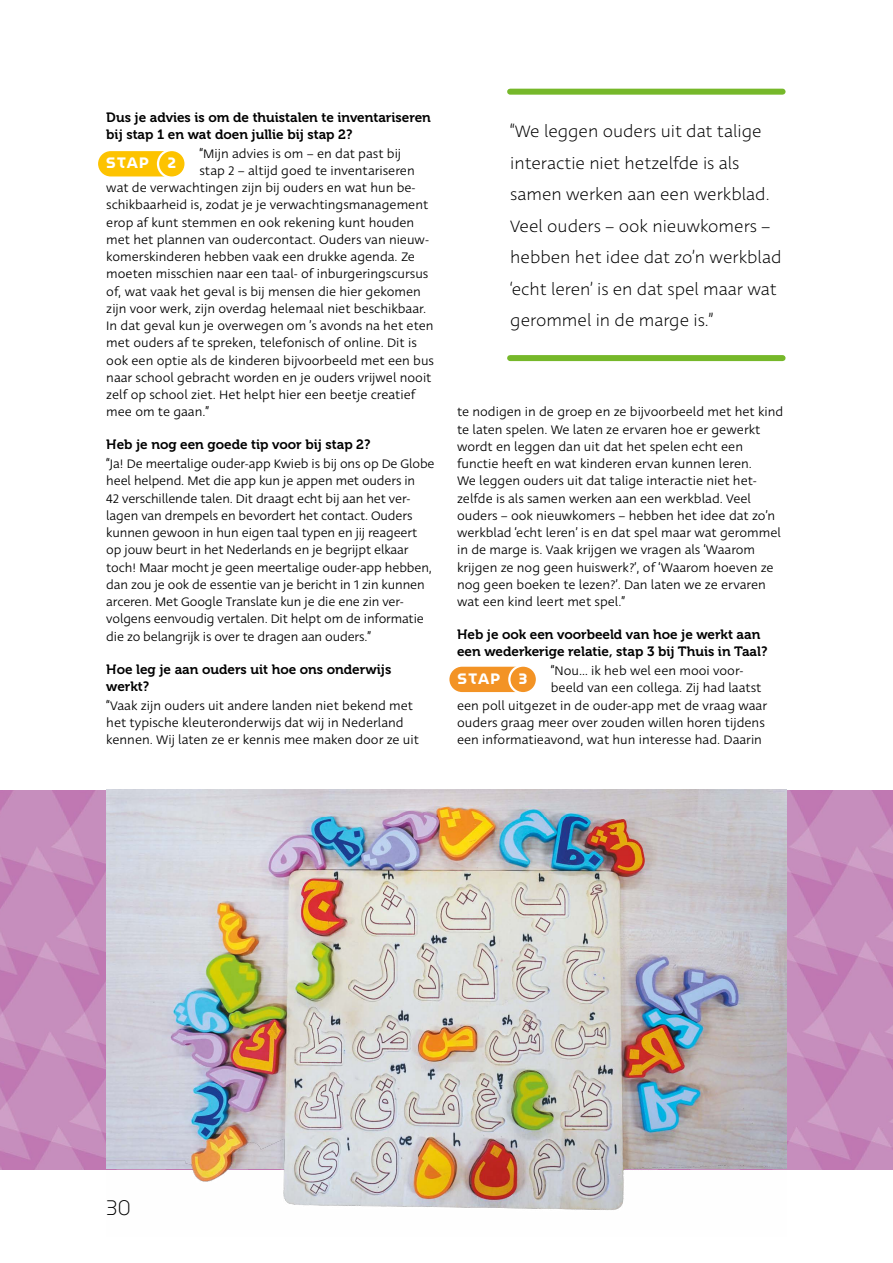
<style>
.page{position:relative;width:893px;height:1263px;background:#fff}
.page>*{position:absolute;margin:0;border:0;box-sizing:border-box;transform-origin:0 0}
.t1{font:200 21px "Museo Moderno";color:#000}
.t2{font:300 18px/31.5px "Deva Ideal";color:#000}
.t3{font:700 15px "Museo Moderno";letter-spacing:.085em;color:#fff}
.t4{font:13.5px/17.2px "Deva Ideal";color:#000}
.t5{font:13.5px/17.2px "Museo 700";color:#000}
</style>
<div class="page">
<img style="left:0;top:790px;width:893px;height:379px">
<div style="left:510px;top:89px;width:273px;height:6px;background:#76b82a"></div>
<div style="left:510px;top:355px;width:273px;height:6px;background:#76b82a"></div>
<div style="left:448px;top:665px;width:89px;height:28px;background:#f39325;border-radius:14px"></div>
<div style="left:447px;top:664px;width:91px;height:30px;border:2px solid #fff;border-radius:14px"></div>
<div style="left:509px;top:665px;width:28px;height:28px;background:#f39325;border-radius:50%"></div>
<div style="left:508px;top:664px;width:30px;height:30px;border:2px solid #fff;border-radius:50%"></div>
<img style="left:106px;top:790px;width:681px;height:27px">
<img style="left:106px;top:817px;width:681px;height:393px">
<div style="left:97px;top:150px;width:89px;height:28px;background:#fdc300;border-radius:14px"></div>
<div style="left:96px;top:149px;width:91px;height:30px;border:2px solid #fff;border-radius:14px"></div>
<div style="left:158px;top:150px;width:28px;height:28px;background:#fdc300;border-radius:50%"></div>
<div style="left:157px;top:149px;width:30px;height:30px;border:2px solid #fff;border-radius:50%"></div>
<p class="t5" style="left:106px;top:108px;width:326px">Dus je advies is om de thuistalen te inventariseren bij stap 1 en wat doen jullie bij stap 2?</p>
<p class="t4" style="left:199px;top:145px;width:203px">“Mijn advies is om – en dat past bij</p>
<p class="t4" style="left:199px;top:162px;width:217px">stap 2 – altijd goed te inventariseren</p>
<p class="t4" style="left:106px;top:179px;width:311px">wat de verwachtingen zijn bij ouders en wat hun be-</p>
<p class="t4" style="left:106px;top:197px;width:323px">schikbaarheid is, zodat je je verwachtingsmanagement</p>
<p class="t4" style="left:106px;top:214px;width:309px">erop af kunt stemmen en ook rekening kunt houden</p>
<p class="t4" style="left:106px;top:231px;width:324px">met het plannen van oudercontact. Ouders van nieuw-</p>
<p class="t4" style="left:106px;top:248px;width:310px">komerskinderen hebben vaak een drukke agenda. Ze</p>
<p class="t4" style="left:106px;top:266px;width:324px">moeten misschien naar een taal- of inburgeringscursus</p>
<p class="t4" style="left:106px;top:283px;width:316px">of, wat vaak het geval is bij mensen die hier gekomen</p>
<p class="t4" style="left:106px;top:300px;width:321px">zijn voor werk, zijn overdag helemaal niet beschikbaar.</p>
<p class="t4" style="left:106px;top:317px;width:329px">In dat geval kun je overwegen om ’s avonds na het eten</p>
<p class="t4" style="left:106px;top:335px;width:312px">met ouders af te spreken, telefonisch of online. Dit is</p>
<p class="t4" style="left:106px;top:352px;width:329px">ook een optie als de kinderen bijvoorbeeld met een bus</p>
<p class="t4" style="left:106px;top:369px;width:327px">naar school gebracht worden en je ouders vrijwel nooit</p>
<p class="t4" style="left:106px;top:386px;width:311px">zelf op school ziet. Het helpt hier een beetje creatief</p>
<p class="t4" style="left:106px;top:404px;width:104px">mee om te gaan.”</p>
<p class="t5" style="left:106px;top:436px;width:266px">Heb je nog een goede tip voor bij stap 2?</p>
<p class="t4" style="left:106px;top:455px;width:330px">“Ja! De meertalige ouder-app Kwieb is bij ons op De Globe heel helpend. Met die app kun je appen met ouders in<br>42 verschillende talen. Dit draagt echt bij aan het ver&shy;lagen van drempels en bevordert het contact. Ouders kunnen gewoon in hun eigen taal typen en jij reageert op jouw beurt in het Nederlands en je begrijpt elkaar toch! Maar mocht je geen meertalige ouder-app hebben, dan zou je ook de essentie van je bericht in 1 zin kunnen arceren. Met Google Translate kun je die ene zin ver&shy;volgens eenvoudig vertalen. Dit helpt om de informatie die zo belangrijk is over te dragen aan ouders.”</p>
<p class="t5" style="left:106px;top:660px;width:286px">Hoe leg je aan ouders uit hoe ons onderwijs werkt?</p>
<p class="t4" style="left:106px;top:697px;width:314px">“Vaak zijn ouders uit andere landen niet bekend met het typische kleuteronderwijs dat wij in Nederland kennen. Wij laten ze er kennis mee maken door ze uit</p>
<p class="t3" style="left:106px;top:152px;width:71px">STAP 2</p>
<h2 class="t2" style="left:510px;top:116px;width:273px">“We leggen ouders uit dat talige interactie niet hetzelfde is als samen werken aan een werkblad.<br>Veel ouders – ook nieuwkomers – hebben het idee dat zo’n werkblad ‘echt leren’ is en dat spel maar wat gerommel in de marge is.”</h2>
<p class="t4" style="left:457px;top:404px;width:328px">te nodigen in de groep en ze bijvoorbeeld met het kind te laten spelen. We laten ze ervaren hoe er gewerkt wordt en leggen dan uit dat het spelen echt een functie heeft en wat kinderen ervan kunnen leren.<br>We leggen ouders uit dat talige interactie niet het&shy;zelfde is als samen werken aan een werkblad. Veel ouders – ook nieuwkomers – hebben het idee dat zo’n werkblad ‘echt leren’ is en dat spel maar wat gerommel in de marge is. Vaak krijgen we vragen als ‘Waarom krijgen ze nog geen huiswerk?’, of ‘Waarom hoeven ze nog geen boeken te lezen?’. Dan laten we ze ervaren wat een kind leert met spel.”</p>
<p class="t5" style="left:457px;top:626px;width:312px">Heb je ook een voorbeeld van hoe je werkt aan een wederkerige relatie, stap 3 bij Thuis in Taal?</p>
<p class="t4" style="left:551px;top:662px;width:194px">“Nou… ik heb wel een mooi voor-</p>
<p class="t4" style="left:551px;top:680px;width:212px">beeld van een collega. Zij had laatst</p>
<p class="t4" style="left:457px;top:697px;width:312px">een poll uitgezet in de ouder-app met de vraag waar</p>
<p class="t4" style="left:457px;top:714px;width:309px">ouders graag meer over zouden willen horen tijdens</p>
<p class="t4" style="left:457px;top:731px;width:306px">een informatieavond, wat hun interesse had. Daarin</p>
<p class="t3" style="left:458px;top:667px;width:71px">STAP 3</p>
<h1 class="t1" style="left:106px;top:1191px;width:26px">30</h1>
</div>
